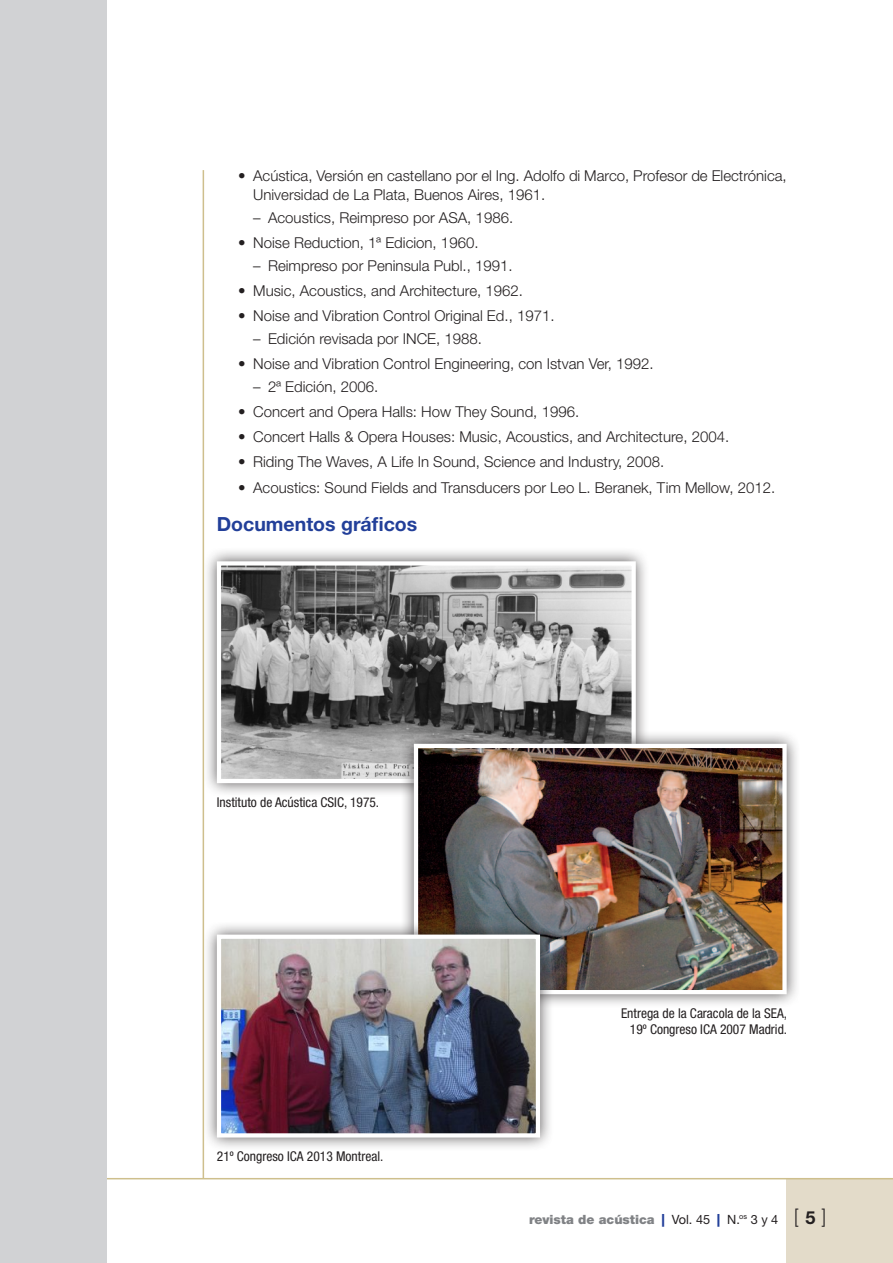
<style>
.page{position:relative;width:893px;height:1263px;background:#fff}
.page>*{position:absolute;margin:0;border:0;box-sizing:border-box;transform-origin:0 0}
.t1{font:300 19.8px "Helvetica Neue LT Std";color:#231f20;scale:.91 1}
.t2{font:700 19.5px "Helvetica Neue LT Std";color:#223f99}
.t3{font:300 15px/18.8px "Helvetica Neue LT Std";color:#231f20}
.t4{font:condensed 13.5px/16.2px "Helvetica Neue LT Std";color:#231f20;text-align:right}
.t5{font:900 12.75px "Helvetica Neue LT Std";color:#808285}
.s1{color:#223f99}
.s2{font-weight:400;color:#231f20}
.s3{font-weight:700;font-size:18px}
</style>
<div class="page">
<div style="left:787px;top:1179px;width:106px;height:84px;background:#e3dbc9"></div>
<hr style="left:0;top:1178px;width:893px;height:1px;background:#cebf8d">
<div style="left:203px;top:547px;width:447px;height:250px;background:#231f20;opacity:.75"></div>
<img style="left:222px;top:566px;width:409px;height:212px">
<div style="left:217px;top:561px;width:419px;height:222px;border:4px solid #fff"></div>
<div style="left:400px;top:729px;width:401px;height:279px;background:#231f20;opacity:.75"></div>
<img style="left:419px;top:749px;width:363px;height:240px">
<div style="left:414px;top:744px;width:373px;height:250px;border:4px solid #fff"></div>
<div style="left:203px;top:920px;width:351px;height:231px;background:#231f20;opacity:.75"></div>
<img style="left:222px;top:939px;width:313px;height:193px">
<div style="left:217px;top:934px;width:323px;height:203px;border:4px solid #fff"></div>
<div style="left:0;top:0;width:106px;height:1263px;background:#d1d2d4"></div>
<hr style="left:203px;top:170px;width:1px;height:1009px;background:#cebf8d">
<p class="t3" style="left:253px;top:166px;width:535px;text-indent:-15px">• Acústica, Versión en castellano por el Ing. Adolfo di Marco, Profesor de Electrónica,<br>Universidad de La Plata, Buenos Aires, 1961.</p>
<p class="t3" style="left:253px;top:208px;width:262px">– Acoustics, Reimpreso por ASA, 1986.</p>
<p class="t3" style="left:238px;top:233px;width:242px">• Noise Reduction, 1ª Edicion, 1960.</p>
<p class="t3" style="left:253px;top:256px;width:261px">– Reimpreso por Peninsula Publ., 1991.</p>
<p class="t3" style="left:238px;top:281px;width:286px">• Music, Acoustics, and Architecture, 1962.</p>
<p class="t3" style="left:238px;top:306px;width:318px">• Noise and Vibration Control Original Ed., 1971.</p>
<p class="t3" style="left:253px;top:329px;width:230px">– Edición revisada por INCE, 1988.</p>
<p class="t3" style="left:238px;top:354px;width:417px">• Noise and Vibration Control Engineering, con Istvan Ver, 1992.</p>
<p class="t3" style="left:253px;top:377px;width:127px">– 2ª Edición, 2006.</p>
<p class="t3" style="left:238px;top:402px;width:342px">• Concert and Opera Halls: How They Sound, 1996.</p>
<p class="t3" style="left:238px;top:427px;width:492px">• Concert Halls &amp; Opera Houses: Music, Acoustics, and Architecture, 2004.</p>
<p class="t3" style="left:238px;top:452px;width:427px">• Riding The Waves, A Life In Sound, Science and Industry, 2008.</p>
<p class="t3" style="left:238px;top:477px;width:539px">• Acoustics: Sound Fields and Transducers por Leo L. Beranek, Tim Mellow, 2012.</p>
<h2 class="t2" style="left:217px;top:511px;width:202px">Documentos gráficos</h2>
<p class="t4" style="left:217px;top:793px;width:164px">Instituto de Acústica CSIC, 1975.</p>
<p class="t4" style="left:217px;top:1148px;width:168px">21º Congreso ICA 2013 Montreal.</p>
<p class="t4" style="left:621px;top:1005px;width:168px">Entrega de la Caracola de la SEA,<br>19º Congreso ICA 2007 Madrid.</p>
<p class="t5" style="left:529px;top:1212px;width:251px">revista de acústica <span class="s1">|</span> <span class="s2">Vol. 45</span> <span class="s1">|</span> <span class="s2">N.</span><sup>os</sup> <span class="s2">3 y 4</span></p>
<h1 class="t1" style="left:794px;top:1204px;width:37px">[<span class="s3">5</span>]</h1>
</div>
